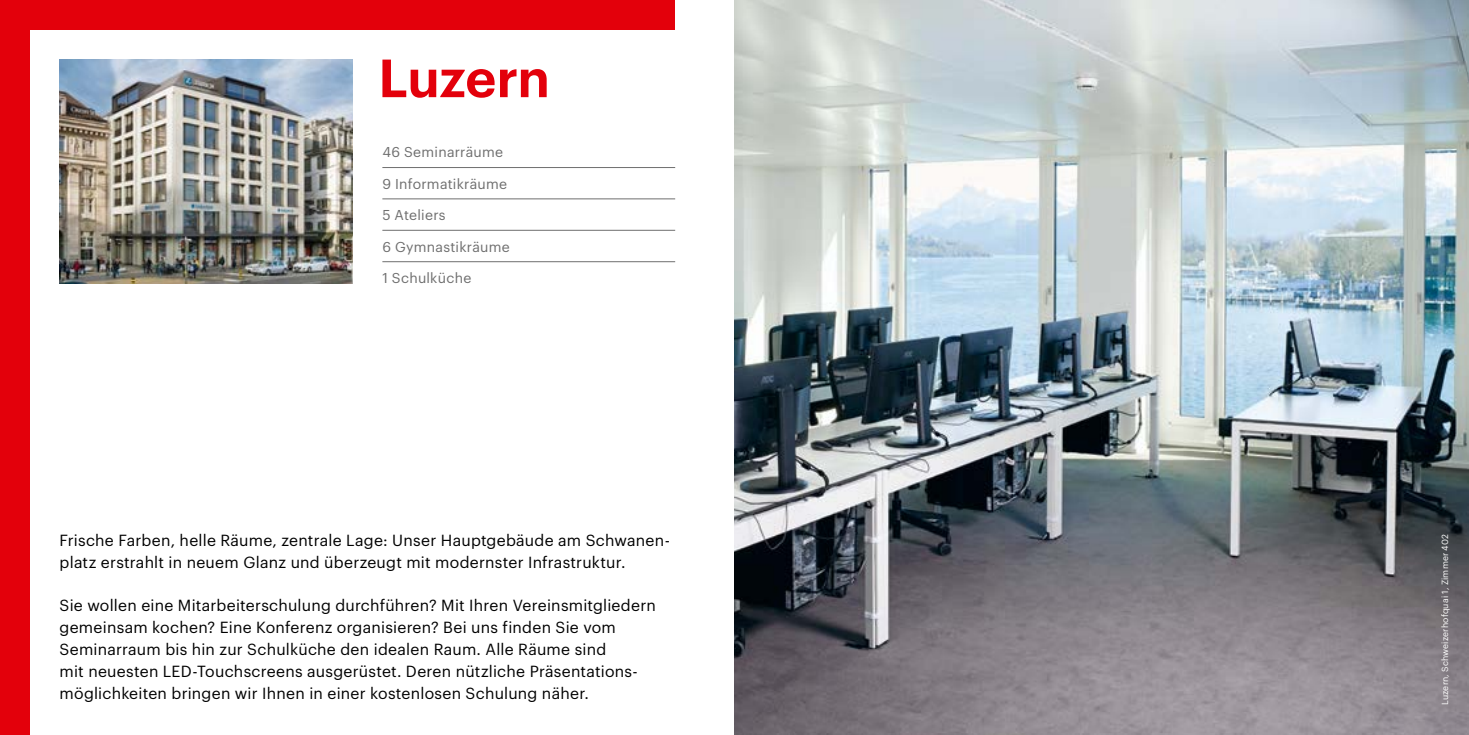
<style>
.page{position:relative;width:1469px;height:735px;background:#fff}
.page>*{position:absolute;margin:0;border:0;box-sizing:border-box;transform-origin:0 0}
._10_Headline__36_44p{font:600 52.5px "Graphik";letter-spacing:-.005em;color:#e3000b}
.t1{font:15.75px/21.9px "Graphik";letter-spacing:.015em;color:#000}
.t2{font:14px "Graphik";letter-spacing:.015em;color:#6e6e6e}
._03_CopyText__9_12_4{font:8.75px "Graphik";letter-spacing:.02em;color:#fff}
</style>
<div class="page">
<div style="left:0;top:0;width:675px;height:30px;background:#e3000b"></div>
<div style="left:0;top:0;width:30px;height:734px;background:#e3000b"></div>
<img style="left:60px;top:60px;width:292px;height:223px">
<img style="left:734px;top:0;width:734px;height:734px">
<hr style="left:382px;top:167px;width:293px;height:1px;background:#6e6e6e">
<hr style="left:382px;top:198px;width:293px;height:1px;background:#6e6e6e">
<hr style="left:382px;top:230px;width:293px;height:1px;background:#6e6e6e">
<hr style="left:382px;top:261px;width:293px;height:1px;background:#6e6e6e">
<p class="_10_Headline__36_44p" style="left:378px;top:38px;width:173px">Luzern</p>
<p class="t2" style="left:382px;top:142px;width:122px">46 Seminarräume</p>
<p class="t2" style="left:382px;top:173px;width:126px">9 Informatikräume</p>
<p class="t2" style="left:382px;top:204px;width:65px">5 Ateliers</p>
<p class="t2" style="left:382px;top:236px;width:129px">6 Gymnastikräume</p>
<p class="t2" style="left:382px;top:267px;width:90px">1 Schulküche</p>
<p class="t1" style="left:60px;top:527px;width:612px">Frische Farben, helle Räume, zentrale Lage: Unser Hauptgebäude am Schwanen&shy;platz erstrahlt in neuem Glanz und überzeugt mit modernster Infrastruktur.</p>
<p class="t1" style="left:60px;top:593px;width:597px">Sie wollen eine Mitarbeiterschulung durchführen? Mit Ihren Vereinsmitgliedern gemeinsam kochen? Eine Konferenz organisieren? Bei uns finden Sie vom Seminarraum bis hin zur Schulküche den idealen Raum. Alle Räume sind<br>mit neuesten LED-Touchscreens ausgerüstet. Deren nützliche Präsentations&shy;möglichkeiten bringen wir Ihnen in einer kostenlosen Schulung näher.</p>
<p class="_03_CopyText__9_12_4" style="left:1438px;top:704px;width:173px;rotate:-90deg">Luzern, Schweizerhofquai 1, Zimmer 402</p>
</div>
